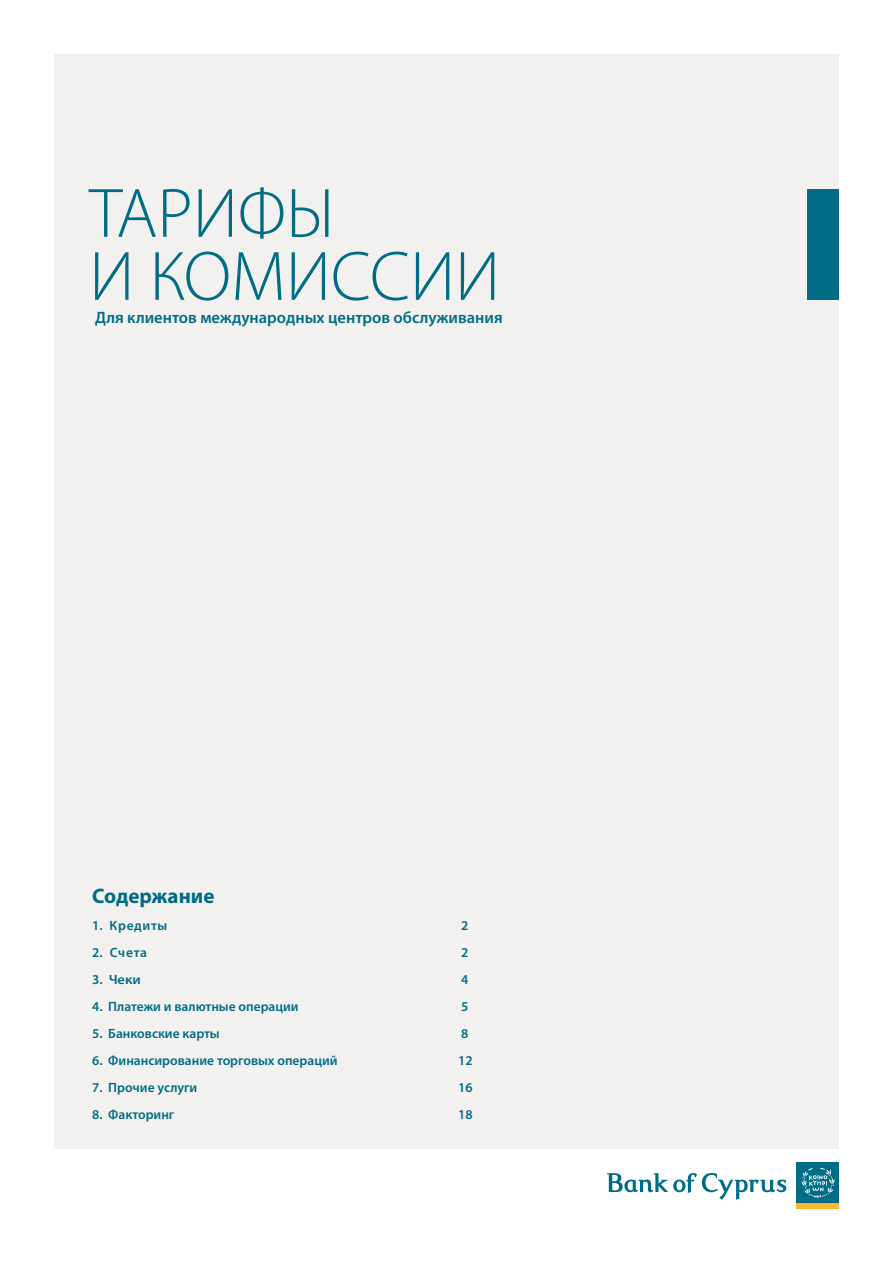
<style>
.page{position:relative;width:893px;height:1263px;background:#fff}
.page>*{position:absolute;margin:0;border:0;box-sizing:border-box;transform-origin:0 0}
.t1{font:300 70.5px/63px "Myriad Pro";color:#006c85}
.t2{font:700 21px "Myriad Pro";color:#006c85}
.t3{font:600 16.5px "Myriad Pro";color:#006c85}
.t4{font:600 13.5px "Myriad Pro";color:#006c85}
.t5{font:600 13.5px "Myriad Pro";letter-spacing:.05em;color:#006c85}
</style>
<div class="page">
<div style="left:54px;top:54px;width:785px;height:1094px;background:#f2f1ef"></div>
<div style="left:808px;top:189px;width:31px;height:111px;background:#006c85"></div>
<svg style="left:607px;top:1173px;width:179px;height:27px"></svg>
<div style="left:797px;top:1162px;width:42px;height:42px;background:#006c85"></div>
<div style="left:797px;top:1204px;width:42px;height:5px;background:#fdb728"></div>
<svg style="left:802px;top:1168px;width:33px;height:30px"></svg>
<h1 class="t1" style="left:89px;top:183px;width:412px">ТАРИФЫ<br>И КОМИССИИ</h1>
<p class="t3" style="left:95px;top:307px;width:409px">Для клиентов международных центров обслуживания</p>
<h2 class="t2" style="left:92px;top:882px;width:124px">Содержание</h2>
<p class="t5" style="left:92px;top:917px;width:77px">1. Кредиты</p>
<p class="t4" style="left:461px;top:917px;width:9px">2</p>
<p class="t4" style="left:92px;top:944px;width:56px">2. Счета</p>
<p class="t4" style="left:461px;top:944px;width:9px">2</p>
<p class="t4" style="left:92px;top:971px;width:50px">3. Чеки</p>
<p class="t4" style="left:461px;top:971px;width:9px">4</p>
<p class="t4" style="left:92px;top:998px;width:208px">4. Платежи и валютные операции</p>
<p class="t4" style="left:461px;top:998px;width:9px">5</p>
<p class="t4" style="left:92px;top:1025px;width:129px">5. Банковские карты</p>
<p class="t4" style="left:461px;top:1025px;width:9px">8</p>
<p class="t4" style="left:92px;top:1052px;width:247px">6. Финансирование торговых операций</p>
<p class="t4" style="left:458px;top:1052px;width:16px">12</p>
<p class="t4" style="left:92px;top:1079px;width:107px">7. Прочие услуги</p>
<p class="t4" style="left:458px;top:1079px;width:16px">16</p>
<p class="t4" style="left:92px;top:1106px;width:84px">8. Факторинг</p>
<p class="t4" style="left:458px;top:1106px;width:16px">18</p>
</div>
